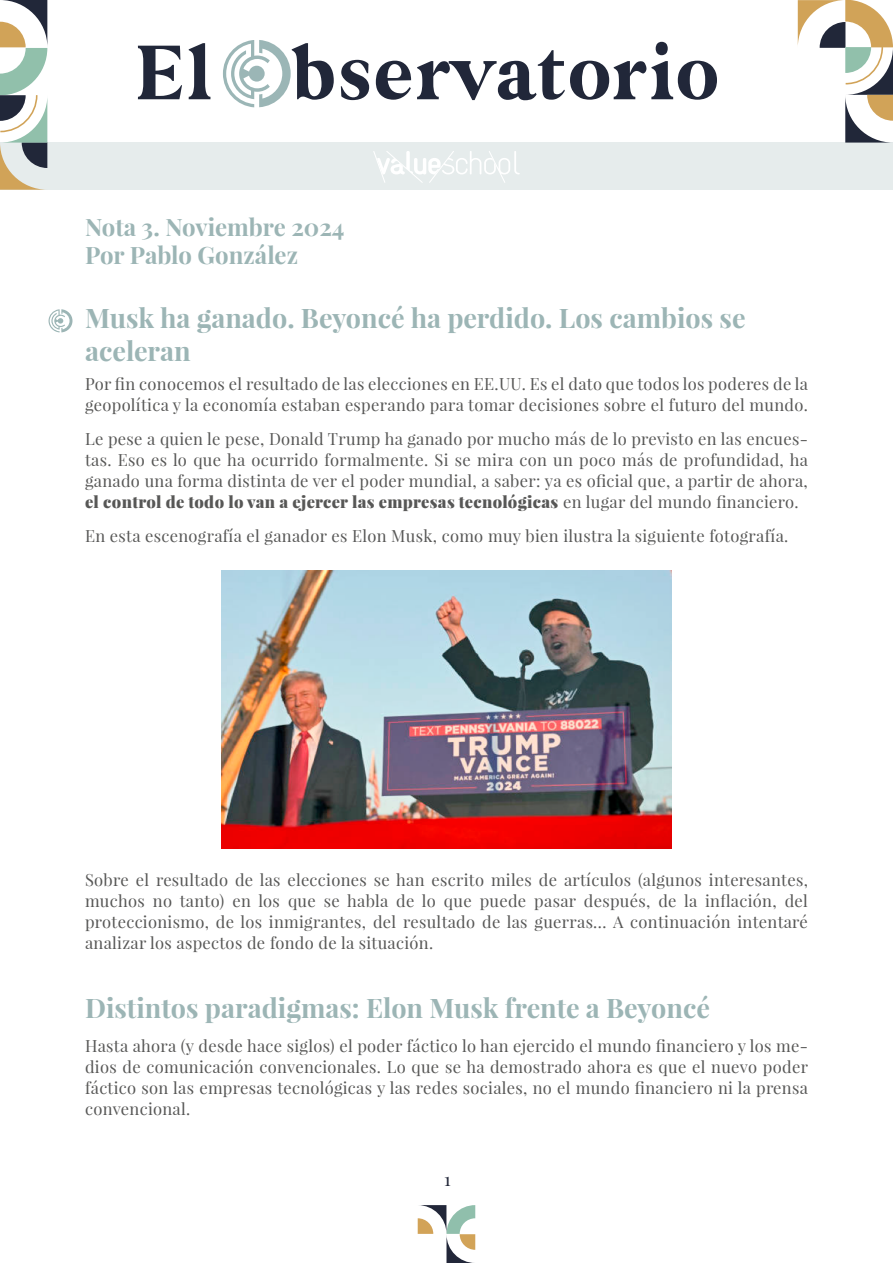
<style>
.page{position:relative;width:893px;height:1263px;background:#fff}
.page>*{position:absolute;margin:0;border:0;box-sizing:border-box;transform-origin:0 0}
.t1{font:85.8px "Glamour Absolute Condensed";letter-spacing:.05em;color:#212739}
.T1{font:700 27px/32.4px "Playfair Display";color:#9cb5b5}
.T2{font:700 27px "Playfair Display";color:#9cb5b5}
.T2-2{font:700 24px "Playfair Display";color:#9cb5b5}
.t2{font:18px "Playfair Display";color:#222739}
.Parrafo{font:16.5px/21px "Playfair Display";letter-spacing:.02em;color:#575756;text-align:justify}
.s1{font-weight:900}
</style>
<div class="page">
<div style="left:0;top:142px;width:893px;height:48px;background:#e6ecec"></div>
<svg style="left:798px;top:0;width:95px;height:142px"></svg>
<svg style="left:0;top:0;width:47px;height:190px"></svg>
<svg style="left:223px;top:40px;width:68px;height:67px"></svg>
<svg style="left:418px;top:1205px;width:57px;height:58px"></svg>
<svg style="left:373px;top:151px;width:147px;height:32px"></svg>
<img style="left:221px;top:571px;width:451px;height:278px">
<svg style="left:49px;top:309px;width:23px;height:23px"></svg>
<h1 class="t1" style="left:137px;top:20px;width:583px">El bservatorio</h1>
<p class="T2-2" style="left:85px;top:212px;width:261px">Nota 3. Noviembre 2024</p>
<p class="T2-2" style="left:85px;top:240px;width:215px">Por Pablo González</p>
<p class="T1" style="left:85px;top:302px;width:662px">Musk ha ganado. Beyoncé ha perdido. Los cambios se aceleran</p>
<p class="Parrafo" style="left:85px;top:373px;width:724px">Por fin conocemos el resultado de las elecciones en EE.UU. Es el dato que todos los poderes de la geopolítica y la economía estaban esperando para tomar decisiones sobre el futuro del mundo.</p>
<p class="Parrafo" style="left:85px;top:428px;width:724px">Le pese a quien le pese, Donald Trump ha ganado por mucho más de lo previsto en las encues&shy;tas. Eso es lo que ha ocurrido formalmente. Si se mira con un poco más de profundidad, ha ganado una forma distinta de ver el poder mundial, a saber: ya es oficial que, a partir de ahora, <span class="s1">el control de todo lo van a ejercer las empresas tecnológicas</span> en lugar del mundo financiero.</p>
<p class="Parrafo" style="left:85px;top:525px;width:705px">En esta escenografía el ganador es Elon Musk, como muy bien ilustra la siguiente fotografía.</p>
<p class="Parrafo" style="left:85px;top:870px;width:724px">Sobre el resultado de las elecciones se han escrito miles de artículos (algunos interesantes, muchos no tanto) en los que se habla de lo que puede pasar después, de la inflación, del proteccionismo, de los inmigrantes, del resultado de las guerras… A continuación intentaré analizar los aspectos de fondo de la situación.</p>
<p class="T2" style="left:85px;top:991px;width:626px">Distintos paradigmas: Elon Musk frente a Beyoncé</p>
<p class="Parrafo" style="left:85px;top:1035px;width:724px">Hasta ahora (y desde hace siglos) el poder fáctico lo han ejercido el mundo financiero y los me&shy;dios de comunicación convencionales. Lo que se ha demostrado ahora es que el nuevo poder fáctico son las empresas tecnológicas y las redes sociales, no el mundo financiero ni la prensa convencional.</p>
<p class="t2" style="left:444px;top:1168px;width:8px">1</p>
</div>
